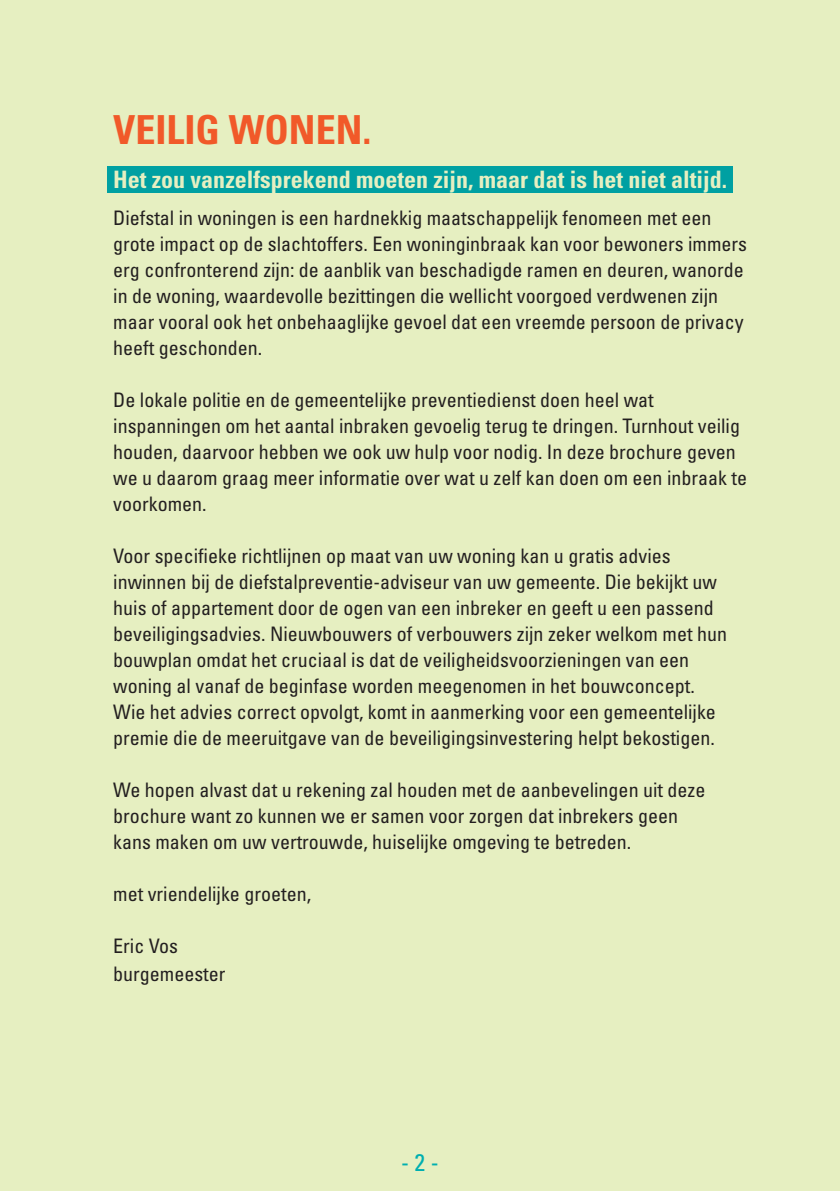
<style>
.page{position:relative;width:840px;height:1191px;background:#fff}
.page>*{position:absolute;margin:0;border:0;box-sizing:border-box;transform-origin:0 0}
.t1{font:700 condensed 40px "Univers";color:#f15929}
.t2{font:700 condensed 24px "Univers";color:#e6efc1}
.t3{font:condensed 24px "Univers";color:#00afb0}
.t4{font:condensed 20px/26px "Univers";color:#231f20}
</style>
<div class="page">
<div style="left:0;top:0;width:839px;height:1191px;background:#e6efc1"></div>
<div style="left:107px;top:166px;width:625px;height:26px;background:#00a0a2"></div>
<h1 class="t1" style="left:113px;top:106px;width:259px">VEILIG WONEN.</h1>
<p class="t2" style="left:113px;top:164px;width:615px">Het zou vanzelfsprekend moeten zijn, maar dat is het niet altijd.</p>
<p class="t4" style="left:113px;top:204px;width:635px">Diefstal in woningen is een hardnekkig maatschappelijk fenomeen met een grote impact op de slachtoffers. Een woninginbraak kan voor bewoners immers erg confronterend zijn: de aanblik van beschadigde ramen en deuren, wanorde in de woning, waardevolle bezittingen die wellicht voorgoed verdwenen zijn maar vooral ook het onbehaaglijke gevoel dat een vreemde persoon de privacy heeft geschonden.</p>
<p class="t4" style="left:113px;top:386px;width:635px">De lokale politie en de gemeentelijke preventiedienst doen heel wat inspanningen om het aantal inbraken gevoelig terug te dringen. Turnhout veilig houden, daarvoor hebben we ook uw hulp voor nodig. In deze brochure geven we u daarom graag meer informatie over wat u zelf kan doen om een inbraak te voorkomen.</p>
<p class="t4" style="left:113px;top:542px;width:615px">Voor specifieke richtlijnen op maat van uw woning kan u gratis advies inwinnen bij de diefstalpreventie-adviseur van uw gemeente. Die bekijkt uw huis of appartement door de ogen van een inbreker en geeft u een passend beveiligingsadvies. Nieuwbouwers of verbouwers zijn zeker welkom met hun bouwplan omdat het cruciaal is dat de veiligheidsvoorzieningen van een woning al vanaf de beginfase worden meegenomen in het bouwconcept.<br>Wie het advies correct opvolgt, komt in aanmerking voor een gemeentelijke premie die de meeruitgave van de beveiligingsinvestering helpt bekostigen.</p>
<p class="t4" style="left:113px;top:776px;width:593px">We hopen alvast dat u rekening zal houden met de aanbevelingen uit deze brochure want zo kunnen we er samen voor zorgen dat inbrekers geen kans maken om uw vertrouwde, huiselijke omgeving te betreden.</p>
<p class="t4" style="left:113px;top:880px;width:199px">met vriendelijke groeten,</p>
<p class="t4" style="left:113px;top:931px;width:114px;line-height:28px">Eric Vos burgemeester</p>
<p class="t3" style="left:401px;top:1147px;width:39px">- 2 -</p>
</div>
